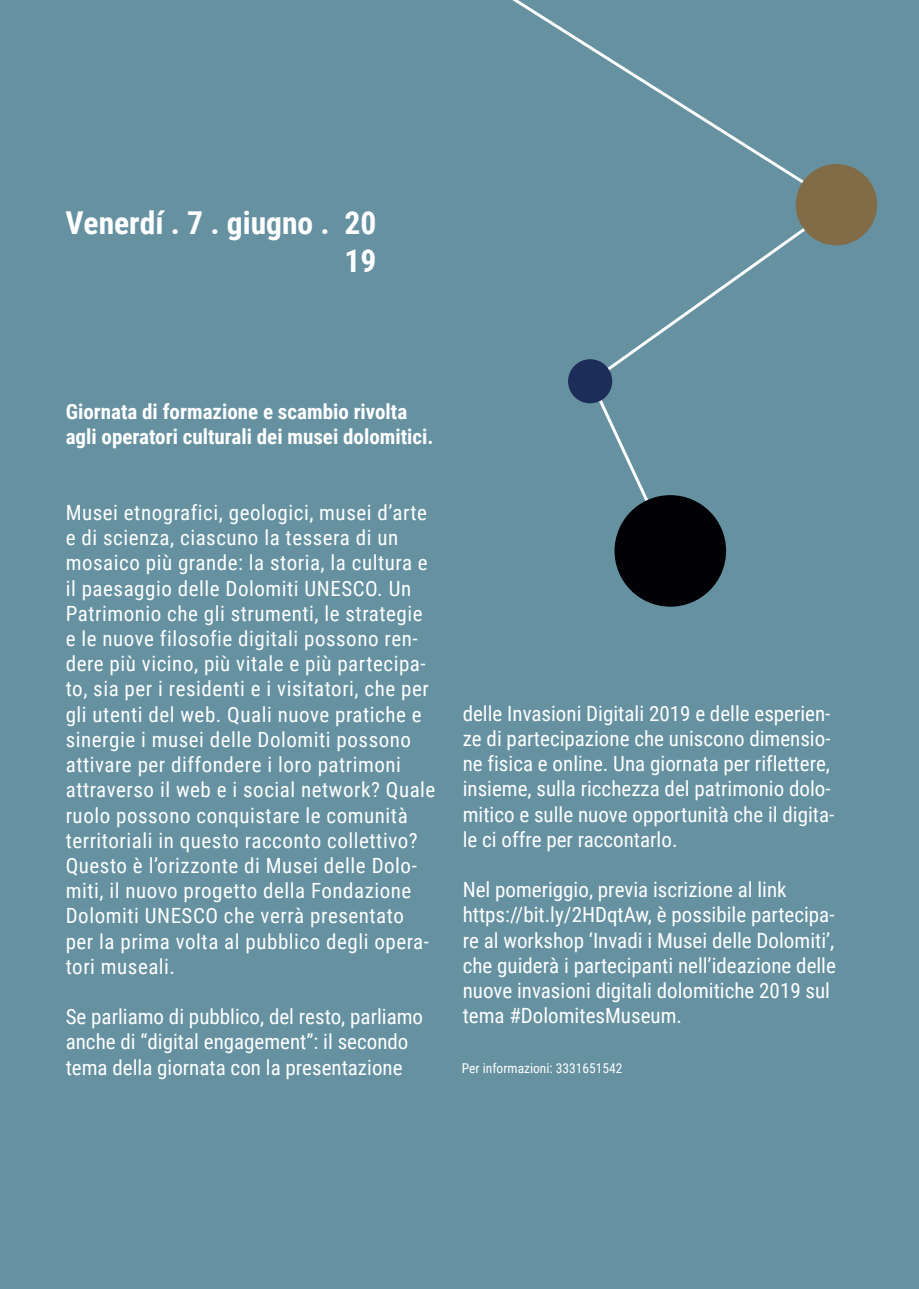
<style>
.page{position:relative;width:919px;height:1289px;background:#fff}
.page>*{position:absolute;margin:0;border:0;box-sizing:border-box;transform-origin:0 0}
.t1{font:700 31.5px/38.5px "Roboto Condensed";color:#fff;text-align:right}
.t2{font:21px/25.2px "Roboto Condensed";letter-spacing:.025em;color:#fff}
.t3{font:21px/25.2px "Roboto Condensed";color:#fff}
.t4{font:700 21px/25.2px "Roboto Condensed";color:#fff}
.t5{font:13.5px "Roboto Condensed";color:#fff}
</style>
<div class="page">
<div style="left:0;top:0;width:918px;height:1288px;background:#6591a0"></div>
<svg style="left:512px;top:0;width:332px;height:553px"></svg>
<div style="left:568px;top:359px;width:44px;height:44px;background:#1d2d59;border-radius:50%"></div>
<div style="left:795px;top:164px;width:82px;height:81px;background:#816c47;border-radius:50%"></div>
<div style="left:614px;top:495px;width:112px;height:111px;background:#020206;border-radius:50%"></div>
<h1 class="t1" style="left:65px;top:202px;width:312px">Venerdí . 7 . giugno . 20<br>19</h1>
<p class="t4" style="left:66px;top:398px;width:369px">Giornata di formazione e scambio rivolta agli operatori culturali dei musei dolomitici.</p>
<p class="t2" style="left:66px;top:499px;width:371px">Musei etnografici, geologici, musei d’arte e di scienza, ciascuno la tessera di un mosaico più grande: la storia, la cultura e il paesaggio delle Dolomiti UNESCO. Un Patrimonio che gli strumenti, le strategie e le nuove filosofie digitali possono ren&shy;dere più vicino, più vitale e più partecipa&shy;to, sia per i residenti e i visitatori, che per gli utenti del web. Quali nuove pratiche e sinergie i musei delle Dolomiti possono attivare per diffondere i loro patrimoni attraverso il web e i social network? Quale ruolo possono conquistare le comunità territoriali in questo racconto collettivo?<br>Questo è l’orizzonte di Musei delle Dolo&shy;miti, il nuovo progetto della Fondazione Dolomiti UNESCO che verrà presentato per la prima volta al pubblico degli opera&shy;tori museali.</p>
<p class="t3" style="left:66px;top:1003px;width:359px">Se parliamo di pubblico, del resto, parliamo anche di “digital engagement”: il secondo tema della giornata con la presentazione</p>
<p class="t3" style="left:462px;top:700px;width:373px">delle Invasioni Digitali 2019 e delle esperien&shy;ze di partecipazione che uniscono dimensio&shy;ne fisica e online. Una giornata per riflettere, insieme, sulla ricchezza del patrimonio dolo&shy;mitico e sulle nuove opportunità che il digita&shy;le ci offre per raccontarlo.</p>
<p class="t3" style="left:462px;top:876px;width:375px">Nel pomeriggio, previa iscrizione al link https://bit.ly/2HDqtAw, è possibile partecipa&shy;re al workshop ‘Invadi i Musei delle Dolomiti’, che guiderà i partecipanti nell’ideazione delle nuove invasioni digitali dolomitiche 2019 sul tema #DolomitesMuseum.</p>
<p class="t5" style="left:461px;top:1058px;width:162px">Per informazioni: 3331651542</p>
</div>
